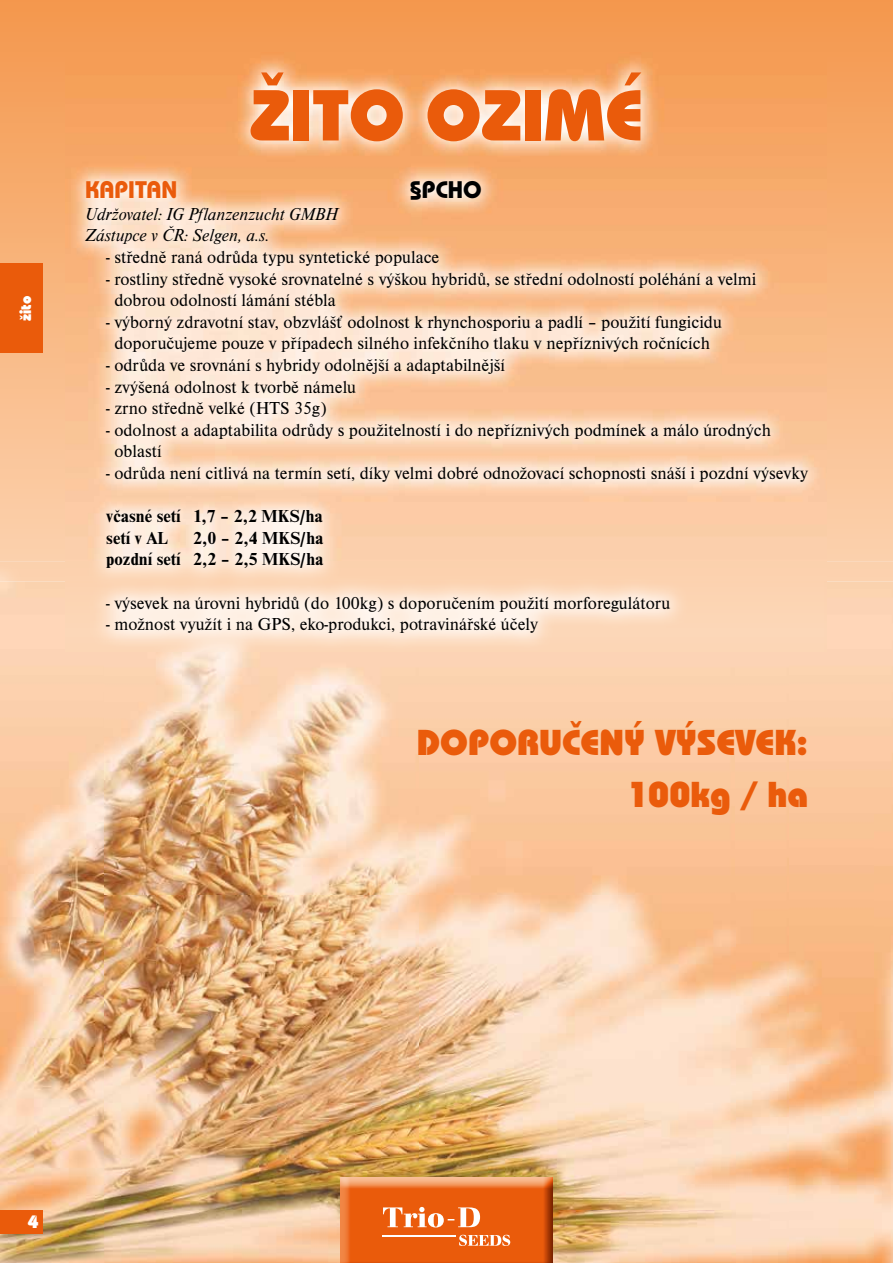
<style>
.page{position:relative;width:893px;height:1263px;background:#fff}
.page>*{position:absolute;margin:0;border:0;box-sizing:border-box;transform-origin:0 0}
.t1{font:800 72px "Bauhaus IT Cby BTCE";color:#ea5b0b}
.t2{font:800 36px/52.5px "Bauhaus IT Cby BTCE";color:#ea5b0b;text-align:right}
.t3{font:700 24px "Bauhaus IT Cby BTCE";color:#ea5b0b}
.t4{font:700 24px "Bauhaus IT Cby BTCE";color:#000}
.t5{font:18px/21.6px "Nimbus Rom DEE";color:#000}
.t6{font:700 18px/21.6px "Nimbus Rom DEE";color:#000}
.t7{font:italic 18px/21.6px "Nimbus Rom DEE";color:#000}
.t8{font:800 18px "Bauhaus IT Cby BTCE";color:#fff}
.t9{font:800 15px "Bauhaus IT Cby BTCE";color:#fff}
</style>
<div class="page">
<svg style="left:0;top:0;width:893px;height:562px;background:#f6aa6d"></svg>
<img style="left:0;top:581px;width:104px;height:682px">
<img style="left:788px;top:581px;width:105px;height:682px">
<img style="left:104px;top:652px;width:631px;height:506px">
<img style="left:735px;top:652px;width:53px;height:611px">
<img style="left:104px;top:1158px;width:263px;height:105px">
<img style="left:367px;top:1158px;width:369px;height:53px">
<img style="left:553px;top:1211px;width:183px;height:52px">
<img style="left:874px;top:814px;width:19px;height:449px">
<img style="left:340px;top:1178px;width:213px;height:85px">
<svg style="left:459px;top:1235px;width:51px;height:11px"></svg>
<svg style="left:383px;top:1207px;width:97px;height:20px"></svg>
<hr style="left:383px;top:1235px;width:73px;height:1px;background:#fff">
<div style="left:0;top:1210px;width:43px;height:23px;background:#ea5b0b"></div>
<img style="left:66px;top:53px;width:760px;height:599px">
<div style="left:0;top:264px;width:43px;height:89px;background:#ea5b0b"></div>
<p class="t9" style="left:16px;top:321px;width:27px;rotate:-90deg">žito</p>
<h1 class="t1" style="left:250px;top:66px;width:395px">ŽITO OZIMÉ</h1>
<h3 class="t3" style="left:85px;top:174px;width:94px">KAPITAN</h3>
<h3 class="t4" style="left:409px;top:174px;width:74px">§PCHO</h3>
<p class="t7" style="left:85px;top:203px;width:256px">Udržovatel: IG Pflanzenzucht GMBH<br>Zástupce v ČR: Selgen, a.s.</p>
<p class="t5" style="left:106px;top:246px;width:335px">- středně raná odrůda typu syntetické populace</p>
<p class="t5" style="left:114px;top:268px;width:643px;text-indent:-8px">- rostliny středně vysoké srovnatelné s výškou hybridů, se střední odolností poléhání a velmi dobrou odolností lámání stébla</p>
<p class="t5" style="left:106px;top:311px;width:617px;text-align:center">- výborný zdravotní stav, obzvlášť odolnost k rhynchosporiu a padlí – použití fungicidu doporučujeme pouze v případech silného infekčního tlaku v nepříznivých ročnících</p>
<p class="t5" style="left:106px;top:354px;width:400px">- odrůda ve srovnání s hybridy odolnější a adaptabilnější</p>
<p class="t5" style="left:106px;top:376px;width:251px">- zvýšená odolnost k tvorbě námelu</p>
<p class="t5" style="left:106px;top:397px;width:222px">- zrno středně velké (HTS 35g)</p>
<p class="t5" style="left:114px;top:419px;width:658px;text-indent:-8px">- odolnost a adaptabilita odrůdy s použitelností i do nepříznivých podmínek a málo úrodných oblastí</p>
<p class="t5" style="left:106px;top:462px;width:703px">- odrůda není citlivá na termín setí, díky velmi dobré odnožovací schopnosti snáší i pozdní výsevky</p>
<p class="t6" style="left:106px;top:506px;width:218px">včasné setí 1,7 – 2,2 MKS/ha setí v AL</p>
<p class="t6" style="left:106px;top:527px;width:219px;text-align:right">2,0 – 2,4 MKS/ha<br>pozdní setí 2,2 – 2,5 MKS/ha</p>
<p class="t5" style="left:106px;top:592px;width:566px">- výsevek na úrovni hybridů (do 100kg) s doporučením použití morforegulátoru</p>
<p class="t5" style="left:106px;top:613px;width:433px">- možnost využít i na GPS, eko-produkci, potravinářské účely</p>
<h2 class="t2" style="left:417px;top:716px;width:393px">DOPORUČENÝ VÝSEVEK:<br>100kg / ha</h2>
<p class="t8" style="left:28px;top:1210px;width:12px">4</p>
</div>
